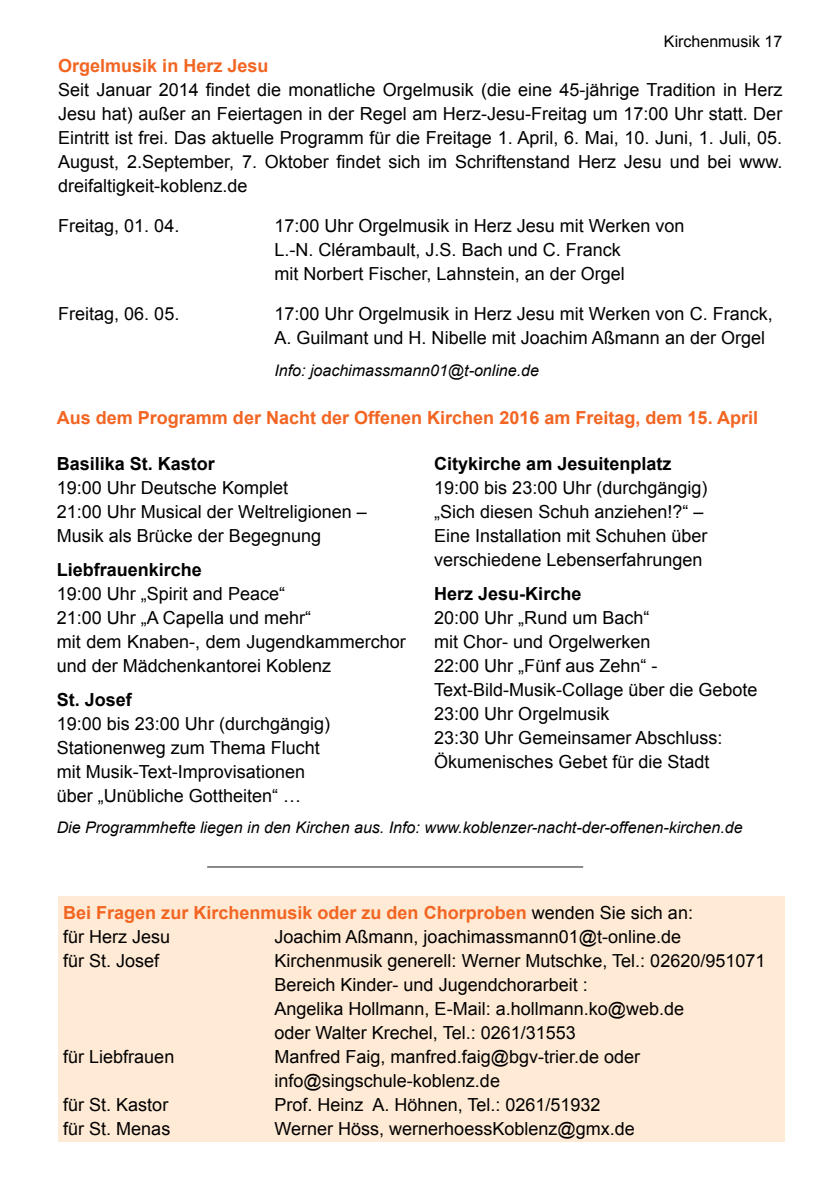
<style>
.page{position:relative;width:840px;height:1191px;background:#fff}
.page>*{position:absolute;margin:0;border:0;box-sizing:border-box;transform-origin:0 0}
.t1{font:18px/24px "Arial";color:#000}
.t2{font:700 18px/24px "Arial";color:#f26522}
.t3{font:700 18px "Arial";color:#000}
.t4{font:italic 16px "Arial";color:#000}
.t5{font:16px "Arial";color:#000}
.s1{font-weight:400;color:#000}
</style>
<div class="page">
<div style="left:58px;top:896px;width:726px;height:245px;background:#ffead5"></div>
<hr style="left:207px;top:866px;width:376px;height:1px;background:#636466">
<p class="t5" style="left:663px;top:31px;width:120px">Kirchenmusik 17</p>
<p class="t2" style="left:58px;top:54px;width:212px">Orgelmusik in Herz Jesu</p>
<p class="t1" style="left:58px;top:78px;width:725px;text-align:justify">Seit Januar 2014 findet die monatliche Orgelmusik (die eine 45-jährige Tradition in Herz Jesu hat) außer an Feiertagen in der Regel am Herz-Jesu-Freitag um 17:00 Uhr statt. Der Eintritt ist frei. Das aktuelle Programm für die Freitage 1. April, 6. Mai, 10. Juni, 1. Juli, 05.<br>August, 2.September, 7. Oktober findet sich im Schriftenstand Herz Jesu und bei www. dreifaltigkeit-koblenz.de</p>
<p class="t1" style="left:58px;top:214px;width:123px">Freitag, 01. 04.</p>
<p class="t1" style="left:274px;top:214px;width:411px">17:00 Uhr Orgelmusik in Herz Jesu mit Werken von<br>L.-N. Clérambault, J.S. Bach und C. Franck<br>mit Norbert Fischer, Lahnstein, an der Orgel</p>
<p class="t1" style="left:58px;top:302px;width:123px">Freitag, 06. 05.</p>
<p class="t1" style="left:274px;top:302px;width:499px">17:00 Uhr Orgelmusik in Herz Jesu mit Werken von C. Franck,<br>A. Guilmant und H. Nibelle mit Joachim Aßmann an der Orgel</p>
<p class="t4" style="left:274px;top:360px;width:266px">Info: joachimassmann01@t-online.de</p>
<p class="t2" style="left:57px;top:406px;width:702px">Aus dem Programm der Nacht der Offenen Kirchen 2016 am Freitag, dem 15. April</p>
<p class="t3" style="left:57px;top:451px;width:160px">Basilika St. Kastor</p>
<p class="t1" style="left:57px;top:475px;width:311px">19:00 Uhr Deutsche Komplet<br>21:00 Uhr Musical der Weltreligionen –<br>Musik als Brücke der Begegnung</p>
<p class="t3" style="left:57px;top:557px;width:147px">Liebfrauenkirche</p>
<p class="t1" style="left:57px;top:581px;width:350px">19:00 Uhr „Spirit and Peace“<br>21:00 Uhr „A Capella und mehr“<br>mit dem Knaben-, dem Jugendkammerchor und der Mädchenkantorei Koblenz</p>
<p class="t3" style="left:57px;top:687px;width:77px">St. Josef</p>
<p class="t1" style="left:57px;top:711px;width:275px">19:00 bis 23:00 Uhr (durchgängig)<br>Stationenweg zum Thema Flucht mit Musik-Text-Improvisationen über „Unübliche Gottheiten“ …</p>
<p class="t3" style="left:434px;top:451px;width:239px">Citykirche am Jesuitenplatz</p>
<p class="t1" style="left:434px;top:475px;width:275px">19:00 bis 23:00 Uhr (durchgängig) „Sich diesen Schuh anziehen!?“ – Eine Installation mit Schuhen über verschiedene Lebenserfahrungen</p>
<p class="t3" style="left:434px;top:581px;width:149px">Herz Jesu-Kirche</p>
<p class="t1" style="left:434px;top:605px;width:325px">20:00 Uhr „Rund um Bach“<br>mit Chor- und Orgelwerken<br>22:00 Uhr „Fünf aus Zehn“ -<br>Text-Bild-Musik-Collage über die Gebote<br>23:00 Uhr Orgelmusik<br>23:30 Uhr Gemeinsamer Abschluss:<br>Ökumenisches Gebet für die Stadt</p>
<p class="t4" style="left:57px;top:816px;width:687px">Die Programmhefte liegen in den Kirchen aus. Info: www.koblenzer-nacht-der-offenen-kirchen.de</p>
<p class="t2" style="left:63px;top:901px;width:631px">Bei Fragen zur Kirchenmusik oder zu den Chorproben <span class="s1">wenden Sie sich an: für Herz Jesu</span></p>
<p class="t1" style="left:274px;top:925px;width:408px">Joachim Aßmann, joachimassmann01@t-online.de</p>
<p class="t1" style="left:63px;top:949px;width:98px">für St. Josef</p>
<p class="t1" style="left:274px;top:949px;width:492px">Kirchenmusik generell: Werner Mutschke, Tel.: 02620/951071<br>Bereich Kinder- und Jugendchorarbeit :<br>Angelika Hollmann, E-Mail: a.hollmann.ko@web.de<br>oder Walter Krechel, Tel.: 0261/31553</p>
<p class="t1" style="left:63px;top:1045px;width:113px">für Liebfrauen</p>
<p class="t1" style="left:274px;top:1045px;width:367px">Manfred Faig, manfred.faig@bgv-trier.de oder info@singschule-koblenz.de</p>
<p class="t1" style="left:63px;top:1093px;width:107px">für St. Kastor</p>
<p class="t1" style="left:274px;top:1093px;width:327px">Prof. Heinz A. Höhnen, Tel.: 0261/51932</p>
<p class="t1" style="left:63px;top:1117px;width:109px">für St. Menas</p>
<p class="t1" style="left:274px;top:1117px;width:362px">Werner Höss, wernerhoessKoblenz@gmx.de</p>
</div>
